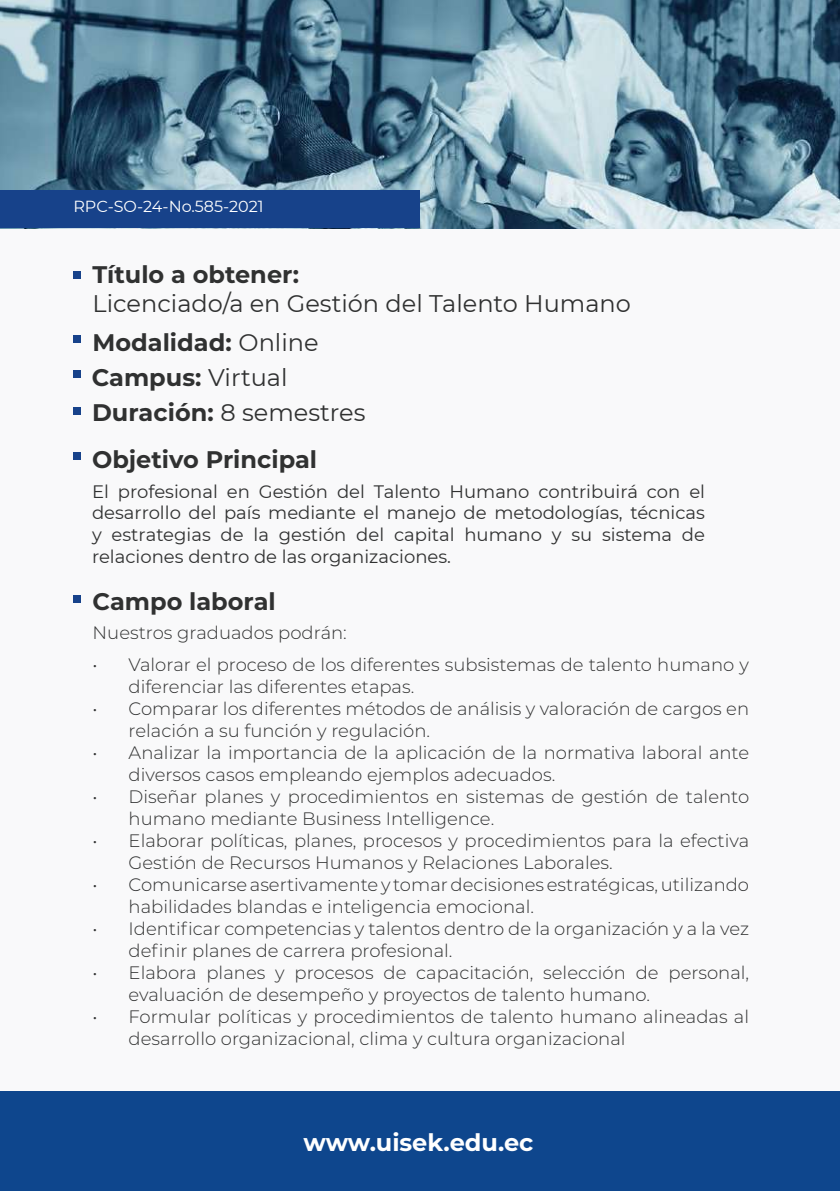
<style>
.page{position:relative;width:840px;height:1191px;background:#fff}
.page>*{position:absolute;margin:0;border:0;box-sizing:border-box;transform-origin:0 0}
.t1{font:700 24px/35.2px "Montserrat";color:#303131}
.t2{font:24px "Montserrat";color:#303131}
.t3{font:700 24px "Montserrat";color:#fff}
.t4{font:300 18px/22px "Montserrat";color:#303131}
.t5{font:18px/21.6px "Montserrat";color:#303131;text-align:justify}
.t6{font:16px "Montserrat";color:#fff}
.s1{font-weight:400}
.s2{font-weight:700}
</style>
<div class="page">
<div style="left:0;top:0;width:839px;height:1191px;background:#f9f9fa"></div>
<div style="left:0;top:1091px;width:839px;height:100px;background:#0e468d"></div>
<div style="left:74px;top:272px;width:7px;height:7px;background:#17428a"></div>
<div style="left:74px;top:335px;width:7px;height:7px;background:#17428a"></div>
<div style="left:74px;top:371px;width:7px;height:7px;background:#17428a"></div>
<div style="left:74px;top:408px;width:7px;height:7px;background:#17428a"></div>
<div style="left:74px;top:453px;width:7px;height:7px;background:#17428a"></div>
<div style="left:74px;top:596px;width:7px;height:7px;background:#17428a"></div>
<img style="left:0;top:0;width:839px;height:228px">
<div style="left:0;top:191px;width:419px;height:37px;background:#17428a"></div>
<p class="t6" style="left:73px;top:196px;width:192px">RPC-SO-24-No.585-2021</p>
<h1 class="t1" style="left:92px;top:256px;width:208px">Título a obtener:</h1>
<h1 class="t2" style="left:92px;top:287px;width:539px">Licenciado/a en Gestión del Talento Humano</h1>
<h1 class="t1" style="left:92px;top:323px;width:228px">Modalidad: <span class="s1">Online<br></span>Campus: <span class="s1">Virtual</span></h1>
<h1 class="t2" style="left:92px;top:396px;width:275px"><span class="s2">Duración:</span> 8 semestres</h1>
<h1 class="t1" style="left:92px;top:440px;width:226px">Objetivo Principal</h1>
<p class="t5" style="left:92px;top:480px;width:614px">El profesional en Gestión del Talento Humano contribuirá con el desarrollo del país mediante el manejo de metodologías, técnicas y estrategias de la gestión del capital humano y su sistema de relaciones dentro de las organizaciones.</p>
<h1 class="t1" style="left:92px;top:582px;width:185px">Campo laboral</h1>
<p class="t4" style="left:93px;top:621px;width:255px">Nuestros graduados podrán:</p>
<p class="t4" style="left:128px;top:653px;width:621px;text-indent:-36px">• Valorar el proceso de los diferentes subsistemas de talento humano y diferenciar las diferentes etapas.</p>
<p class="t4" style="left:128px;top:697px;width:621px;text-indent:-36px">• Comparar los diferentes métodos de análisis y valoración de cargos en relación a su función y regulación.</p>
<p class="t4" style="left:128px;top:741px;width:621px;text-indent:-36px">• Analizar la importancia de la aplicación de la normativa laboral ante diversos casos empleando ejemplos adecuados.</p>
<p class="t4" style="left:128px;top:785px;width:621px;text-indent:-36px">• Diseñar planes y procedimientos en sistemas de gestión de talento humano mediante Business Intelligence.</p>
<p class="t4" style="left:128px;top:829px;width:621px;text-indent:-36px">• Elaborar políticas, planes, procesos y procedimientos para la efectiva<br>Gestión de Recursos Humanos y Relaciones Laborales.</p>
<p class="t4" style="left:128px;top:873px;width:621px;text-indent:-36px">• Comunicarse asertivamente y tomar decisiones estratégicas, utilizando habilidades blandas e inteligencia emocional.</p>
<p class="t4" style="left:128px;top:917px;width:621px;text-indent:-36px">• Identificar competencias y talentos dentro de la organización y a la vez definir planes de carrera profesional.</p>
<p class="t4" style="left:128px;top:961px;width:621px;text-indent:-36px">• Elabora planes y procesos de capacitación, selección de personal, evaluación de desempeño y proyectos de talento humano.</p>
<p class="t4" style="left:128px;top:1005px;width:621px;text-indent:-36px">• Formular políticas y procedimientos de talento humano alineadas al desarrollo organizacional, clima y cultura organizacional</p>
<h1 class="t3" style="left:303px;top:1125px;width:231px">www.uisek.edu.ec</h1>
</div>
